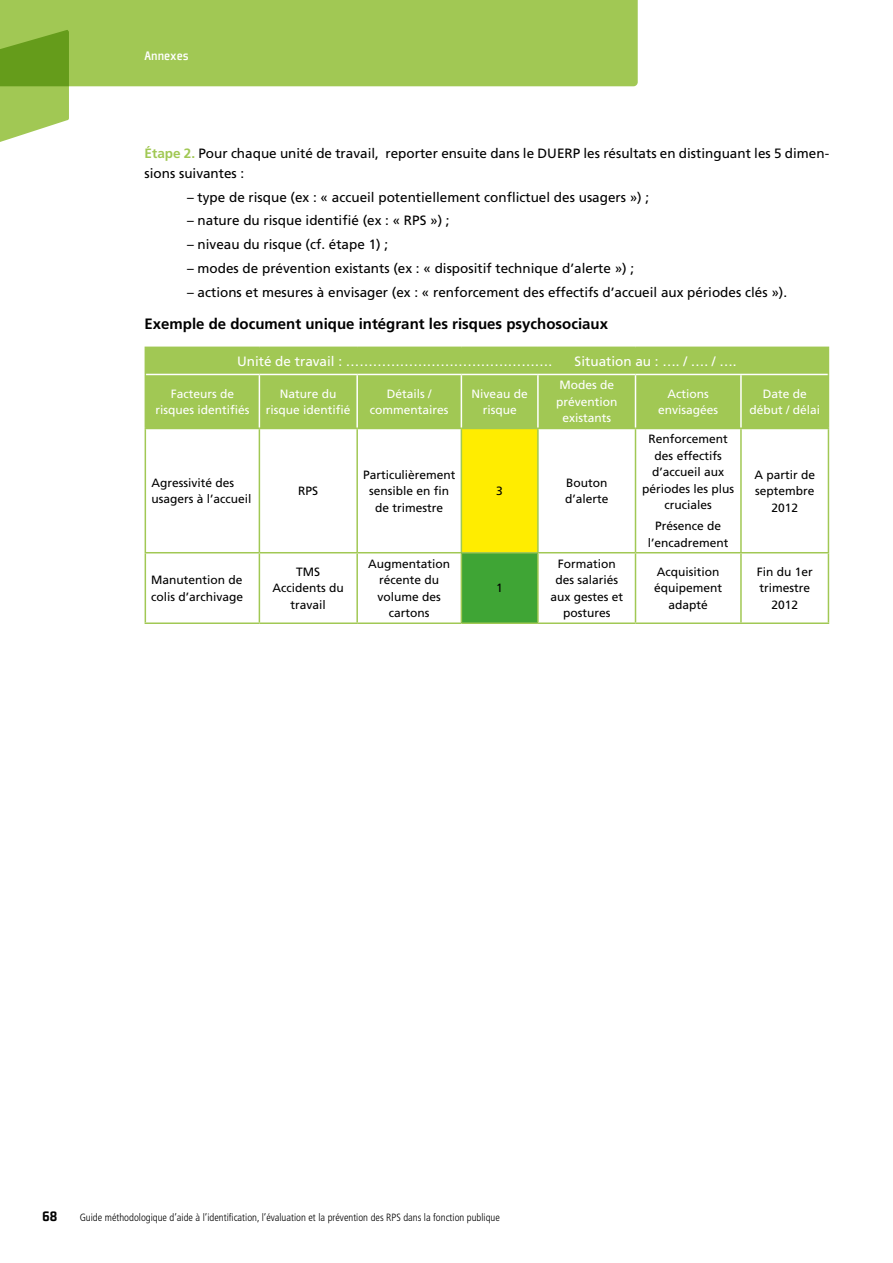
<style>
.page{position:relative;width:893px;height:1263px;background:#fff}
.page>*{position:absolute;margin:0;border:0;box-sizing:border-box;transform-origin:0 0}
.t1{font:700 15px "Frutiger LT";color:#000}
.t2{font:900 15px "Plexes";color:#000}
.t3{font:13.5px/19.5px "Frutiger LT";color:#000}
.t4{font:13.5px "Frutiger LT";color:#fff}
.t5{font:500 13.5px "Plexes";color:#fff}
.t6{font:12px/16.5px "Frutiger LT";color:#000;text-align:center}
.t7{font:12px/16.5px "Frutiger LT";color:#fff;text-align:center}
.t8{font:300 condensed 10.5px "Frutiger LT";color:#000}
.s1{font-weight:700;color:#a1c854}
</style>
<div class="page">
<div style="left:0;top:0;width:638px;height:86px;background:#a1c854"></div>
<svg style="left:0;top:30px;width:69px;height:112px;background:#91bb4d"></svg>
<div style="left:146px;top:348px;width:682px;height:80px;background:#a1c854"></div>
<div style="left:461px;top:428px;width:77px;height:125px;background:#ffed00"></div>
<div style="left:461px;top:553px;width:77px;height:70px;background:#3fa535"></div>
<hr style="left:145px;top:347px;width:114px;height:1px;background:#a1c854">
<svg style="left:145px;top:348px;width:1px;height:26px"></svg>
<hr style="left:259px;top:347px;width:98px;height:1px;background:#a1c854">
<hr style="left:357px;top:347px;width:104px;height:1px;background:#a1c854">
<hr style="left:461px;top:347px;width:77px;height:1px;background:#a1c854">
<hr style="left:538px;top:347px;width:97px;height:1px;background:#a1c854">
<hr style="left:635px;top:347px;width:106px;height:1px;background:#a1c854">
<hr style="left:741px;top:347px;width:88px;height:1px;background:#a1c854">
<svg style="left:828px;top:348px;width:1px;height:26px"></svg>
<hr style="left:145px;top:374px;width:1px;height:54px;background:#a1c854">
<hr style="left:828px;top:374px;width:1px;height:54px;background:#a1c854">
<hr style="left:146px;top:374px;width:113px;height:1px;background:#fff">
<hr style="left:259px;top:374px;width:98px;height:1px;background:#fff">
<hr style="left:259px;top:375px;width:1px;height:53px;background:#fff">
<hr style="left:357px;top:374px;width:104px;height:1px;background:#fff">
<hr style="left:356px;top:375px;width:2px;height:53px;background:#fff">
<hr style="left:461px;top:374px;width:77px;height:1px;background:#fff">
<hr style="left:461px;top:375px;width:1px;height:53px;background:#fff">
<hr style="left:538px;top:374px;width:97px;height:1px;background:#fff">
<hr style="left:537px;top:375px;width:2px;height:53px;background:#fff">
<hr style="left:635px;top:374px;width:106px;height:1px;background:#fff">
<hr style="left:635px;top:375px;width:1px;height:53px;background:#fff">
<hr style="left:741px;top:374px;width:87px;height:1px;background:#fff">
<hr style="left:740px;top:375px;width:2px;height:53px;background:#fff">
<hr style="left:145px;top:428px;width:114px;height:1px;background:#a1c854">
<hr style="left:145px;top:429px;width:1px;height:123px;background:#a1c854">
<hr style="left:259px;top:428px;width:98px;height:1px;background:#a1c854">
<hr style="left:259px;top:429px;width:1px;height:123px;background:#a1c854">
<hr style="left:357px;top:428px;width:104px;height:1px;background:#a1c854">
<hr style="left:356px;top:429px;width:2px;height:123px;background:#a1c854">
<hr style="left:461px;top:428px;width:77px;height:1px;background:#a1c854">
<hr style="left:461px;top:429px;width:1px;height:123px;background:#a1c854">
<hr style="left:538px;top:428px;width:97px;height:1px;background:#a1c854">
<hr style="left:537px;top:429px;width:2px;height:123px;background:#a1c854">
<hr style="left:635px;top:428px;width:106px;height:1px;background:#a1c854">
<hr style="left:635px;top:429px;width:1px;height:123px;background:#a1c854">
<hr style="left:741px;top:428px;width:88px;height:1px;background:#a1c854">
<hr style="left:740px;top:429px;width:2px;height:123px;background:#a1c854">
<hr style="left:828px;top:429px;width:1px;height:123px;background:#a1c854">
<hr style="left:145px;top:552px;width:114px;height:1px;background:#a1c854">
<hr style="left:145px;top:553px;width:1px;height:69px;background:#a1c854">
<hr style="left:259px;top:552px;width:98px;height:1px;background:#a1c854">
<hr style="left:259px;top:553px;width:1px;height:69px;background:#a1c854">
<hr style="left:357px;top:552px;width:104px;height:1px;background:#a1c854">
<hr style="left:356px;top:553px;width:2px;height:69px;background:#a1c854">
<hr style="left:461px;top:552px;width:77px;height:1px;background:#a1c854">
<hr style="left:461px;top:553px;width:1px;height:69px;background:#a1c854">
<hr style="left:538px;top:552px;width:97px;height:1px;background:#a1c854">
<hr style="left:537px;top:553px;width:2px;height:69px;background:#a1c854">
<hr style="left:635px;top:552px;width:106px;height:1px;background:#a1c854">
<hr style="left:635px;top:553px;width:1px;height:69px;background:#a1c854">
<hr style="left:741px;top:552px;width:88px;height:1px;background:#a1c854">
<hr style="left:740px;top:553px;width:2px;height:69px;background:#a1c854">
<hr style="left:828px;top:553px;width:1px;height:69px;background:#a1c854">
<hr style="left:145px;top:622px;width:114px;height:2px;background:#a1c854">
<hr style="left:259px;top:622px;width:98px;height:2px;background:#a1c854">
<hr style="left:357px;top:622px;width:104px;height:2px;background:#a1c854">
<hr style="left:461px;top:622px;width:77px;height:2px;background:#a1c854">
<hr style="left:538px;top:622px;width:97px;height:2px;background:#a1c854">
<hr style="left:635px;top:622px;width:106px;height:2px;background:#a1c854">
<hr style="left:741px;top:622px;width:88px;height:2px;background:#a1c854">
<p class="t5" style="left:145px;top:48px;width:46px">Annexes</p>
<p class="t3" style="left:145px;top:144px;width:686px"><span class="s1">Étape 2.</span> Pour chaque unité de travail, reporter ensuite dans le DUERP les résultats en distinguant les 5 dimen&shy;sions suivantes :</p>
<p class="t3" style="left:187px;top:187px;width:464px">– type de risque (ex : « accueil potentiellement conflictuel des usagers ») ;</p>
<p class="t3" style="left:187px;top:211px;width:264px">– nature du risque identifié (ex : « RPS ») ;</p>
<p class="t3" style="left:187px;top:235px;width:203px">– niveau du risque (cf. étape 1) ;</p>
<p class="t3" style="left:187px;top:258px;width:449px">– modes de prévention existants (ex : « dispositif technique d’alerte ») ;</p>
<p class="t3" style="left:187px;top:282px;width:601px">– actions et mesures à envisager (ex : « renforcement des effectifs d’accueil aux périodes clés »).</p>
<p class="t1" style="left:145px;top:315px;width:465px">Exemple de document unique intégrant les risques psychosociaux</p>
<p class="t4" style="left:237px;top:353px;width:317px">Unité de travail : ……………………………………….</p>
<p class="t4" style="left:575px;top:353px;width:164px">Situation au : …. / …. / ….</p>
<p class="t7" style="left:155px;top:385px;width:96px">Facteurs de risques identifiés</p>
<p class="t7" style="left:266px;top:385px;width:86px">Nature du risque identifié</p>
<p class="t7" style="left:370px;top:385px;width:80px">Détails / commentaires</p>
<p class="t7" style="left:472px;top:385px;width:58px">Niveau de risque</p>
<p class="t7" style="left:556px;top:377px;width:63px">Modes de prévention existants</p>
<p class="t7" style="left:658px;top:385px;width:62px">Actions envisagées</p>
<p class="t7" style="left:749px;top:385px;width:72px">Date de début / délai</p>
<p class="t6" style="left:151px;top:474px;width:102px;text-align:left">Agressivité des usagers à l’accueil</p>
<p class="t6" style="left:298px;top:483px;width:22px">RPS</p>
<p class="t6" style="left:363px;top:466px;width:94px">Particulièrement sensible en fin de trimestre</p>
<p class="t6" style="left:151px;top:572px;width:94px;text-align:left">Manutention de colis d’archivage</p>
<p class="t6" style="left:273px;top:564px;width:73px">TMS<br>Accidents du travail</p>
<p class="t6" style="left:368px;top:555px;width:84px">Augmentation récente du volume des cartons</p>
<p class="t6" style="left:496px;top:483px;width:8px">3</p>
<p class="t6" style="left:565px;top:474px;width:45px;text-align:left">Bouton d’alerte</p>
<p class="t6" style="left:642px;top:431px;width:94px">Renforcement des effectifs d’accueil aux périodes les plus cruciales</p>
<p class="t6" style="left:648px;top:518px;width:82px">Présence de l’encadrement</p>
<p class="t6" style="left:754px;top:466px;width:62px">A partir de septembre<br>2012</p>
<p class="t6" style="left:496px;top:580px;width:8px">1</p>
<p class="t6" style="left:550px;top:555px;width:74px">Formation des salariés aux gestes et postures</p>
<p class="t6" style="left:654px;top:564px;width:70px">Acquisition équipement adapté</p>
<p class="t6" style="left:757px;top:564px;width:58px">Fin du 1er trimestre<br>2012</p>
<p class="t2" style="left:43px;top:1209px;width:16px">68</p>
<p class="t8" style="left:80px;top:1212px;width:422px">Guide méthodologique d’aide à l’identification, l’évaluation et la prévention des RPS dans la fonction publique</p>
</div>
